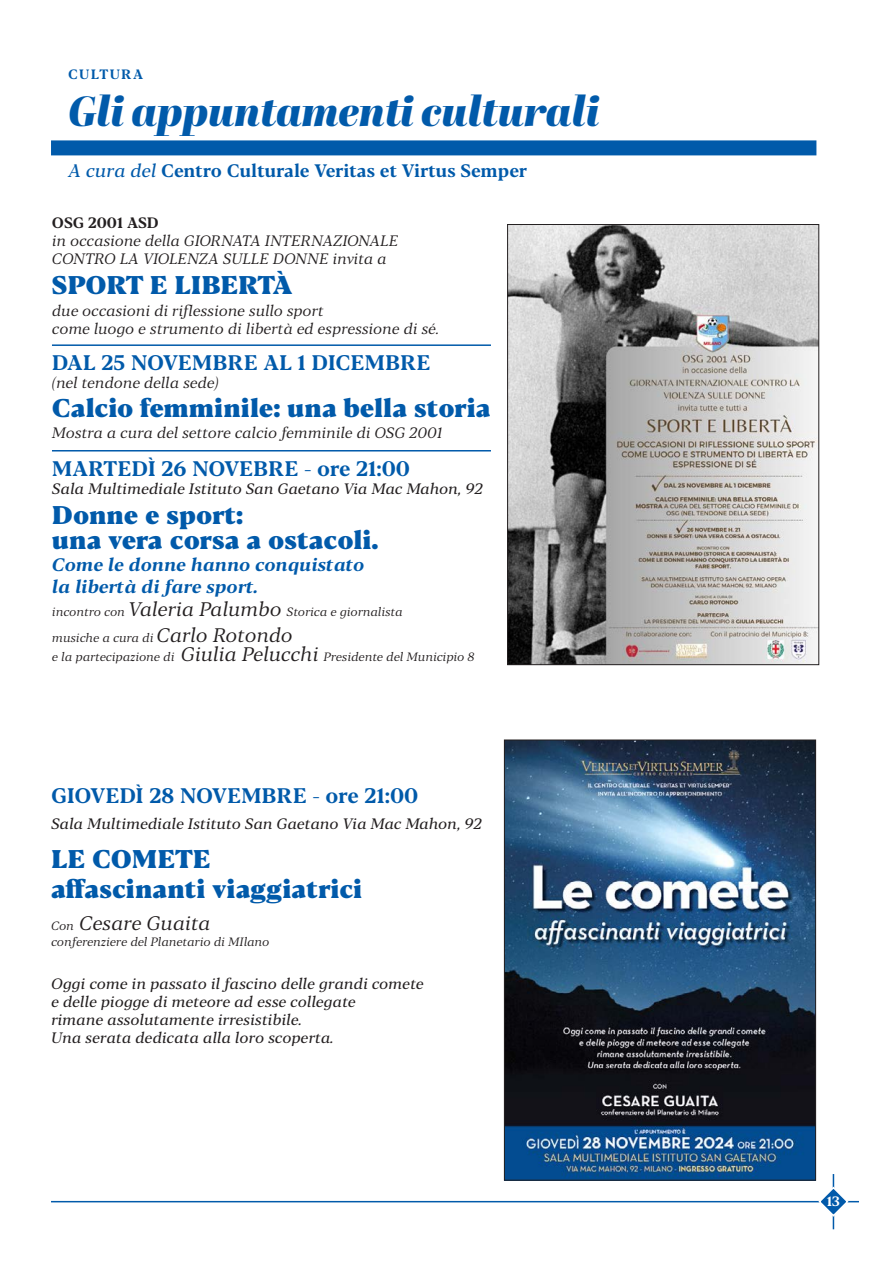
<style>
.page{position:relative;width:893px;height:1263px;background:#fff}
.page>*{position:absolute;margin:0;border:0;box-sizing:border-box;transform-origin:0 0}
.t1{font:italic 42px "Abril W01 Fatface";letter-spacing:-.01em;color:#015aaa}
.t2{font:800 25.5px/30px "Blacker Pro Tx";color:#015aaa}
.t3{font:700 21px "Blacker Pro Tx";color:#015aaa}
.t4{font:italic 19.5px "Blacker Pro Tx";color:#231f20}
.t5{font:italic 700 18px/21.6px "Blacker Pro Tx";color:#015aaa}
.t6{font:700 18px "Blacker Pro Tx";color:#015aaa}
.t7{font:italic 15px/18px "Blacker Pro Tx";color:#231f20}
.t8{font:italic 15px/18px "Blacker Pro Tx";color:#231f20}
.t9{font:700 15px "Blacker Pro Tx";color:#231f20}
.t10{font:700 13.5px "Blacker Pro Tx";letter-spacing:.1em;color:#015aaa}
.t11{font:700 13.5px "Blacker Pro Tx";color:#fff}
.t12{font:italic 12px/25.5px "Blacker Pro Tx";color:#231f20}
.s1{font-weight:400;font-style:italic}
.s2{font-size:19.5px}
.s3{font-size:12px}
</style>
<div class="page">
<hr style="left:833px;top:1174px;width:1px;height:55px;background:#015aaa">
<hr style="left:51px;top:1201px;width:808px;height:1px;background:#015aaa">
<svg style="left:817px;top:1185px;width:32px;height:33px"></svg>
<div style="left:51px;top:140px;width:765px;height:15px;background:#015aaa"></div>
<hr style="left:52px;top:450px;width:439px;height:1px;background:#015aaa">
<hr style="left:52px;top:344px;width:439px;height:2px;background:#015aaa">
<img style="left:509px;top:226px;width:308px;height:437px">
<div style="left:507px;top:224px;width:312px;height:441px;border:1px solid #231f20"></div>
<img style="left:506px;top:742px;width:308px;height:436px">
<div style="left:504px;top:740px;width:312px;height:440px;border:1px solid #231f20"></div>
<p class="t10" style="left:68px;top:65px;width:77px">CULTURA</p>
<h1 class="t1" style="left:68px;top:87px;width:533px">Gli appuntamenti culturali</h1>
<p class="t6" style="left:68px;top:158px;width:461px"><span class="s1">A cura del</span> Centro Culturale Veritas et Virtus Semper</p>
<p class="t9" style="left:52px;top:212px;width:108px">OSG 2001 ASD</p>
<p class="t8" style="left:52px;top:231px;width:348px">in occasione della GIORNATA INTERNAZIONALE<br>CONTRO LA VIOLENZA SULLE DONNE invita a</p>
<h2 class="t2" style="left:52px;top:268px;width:242px">SPORT E LIBERTÀ</h2>
<p class="t8" style="left:52px;top:302px;width:389px">due occasioni di riflessione sullo sport<br>come luogo e strumento di libertà ed espressione di sé.</p>
<h3 class="t3" style="left:52px;top:348px;width:380px">DAL 25 NOVEMBRE AL 1 DICEMBRE</h3>
<p class="t8" style="left:52px;top:374px;width:168px">(nel tendone della sede)</p>
<h2 class="t2" style="left:52px;top:391px;width:440px">Calcio femminile: una bella storia</h2>
<p class="t8" style="left:52px;top:423px;width:392px">Mostra a cura del settore calcio femminile di OSG 2001</p>
<h3 class="t3" style="left:52px;top:454px;width:360px">MARTEDÌ 26 NOVEBRE - ore 21:00</h3>
<p class="t7" style="left:52px;top:480px;width:432px">Sala Multimediale Istituto San Gaetano Via Mac Mahon, 92</p>
<h2 class="t2" style="left:52px;top:500px;width:328px;line-height:25.5px">Donne e sport:<br>una vera corsa a ostacoli.</h2>
<p class="t5" style="left:52px;top:553px;width:314px">Come le donne hanno conquistato la libertà di fare sport.</p>
<p class="t12" style="left:52px;top:599px;width:352px">incontro con <span class="s2">Valeria Palumbo</span> Storica e giornalista musiche a cura di <span class="s2">Carlo Rotondo</span></p>
<p class="t12" style="left:52px;top:644px;width:424px">e la partecipazione di <span class="s2">Giulia Pelucchi</span> Presidente del Municipio 8</p>
<h3 class="t3" style="left:51px;top:780px;width:369px">GIOVEDÌ 28 NOVEMBRE - ore 21:00</h3>
<p class="t7" style="left:51px;top:815px;width:432px">Sala Multimediale Istituto San Gaetano Via Mac Mahon, 92</p>
<h2 class="t2" style="left:51px;top:842px;width:313px">LE COMETE affascinanti viaggiatrici</h2>
<h3 class="t4" style="left:51px;top:910px;width:161px"><span class="s3">Con</span> Cesare Guaita</h3>
<p class="t12" style="left:51px;top:929px;width:220px">conferenziere del Planetario di MIlano</p>
<p class="t7" style="left:51px;top:975px;width:374px">Oggi come in passato il fascino delle grandi comete e delle piogge di meteore ad esse collegate<br>rimane assolutamente irresistibile.<br>Una serata dedicata alla loro scoperta.</p>
<p class="t11" style="left:827px;top:1191px;width:15px">13</p>
</div>
